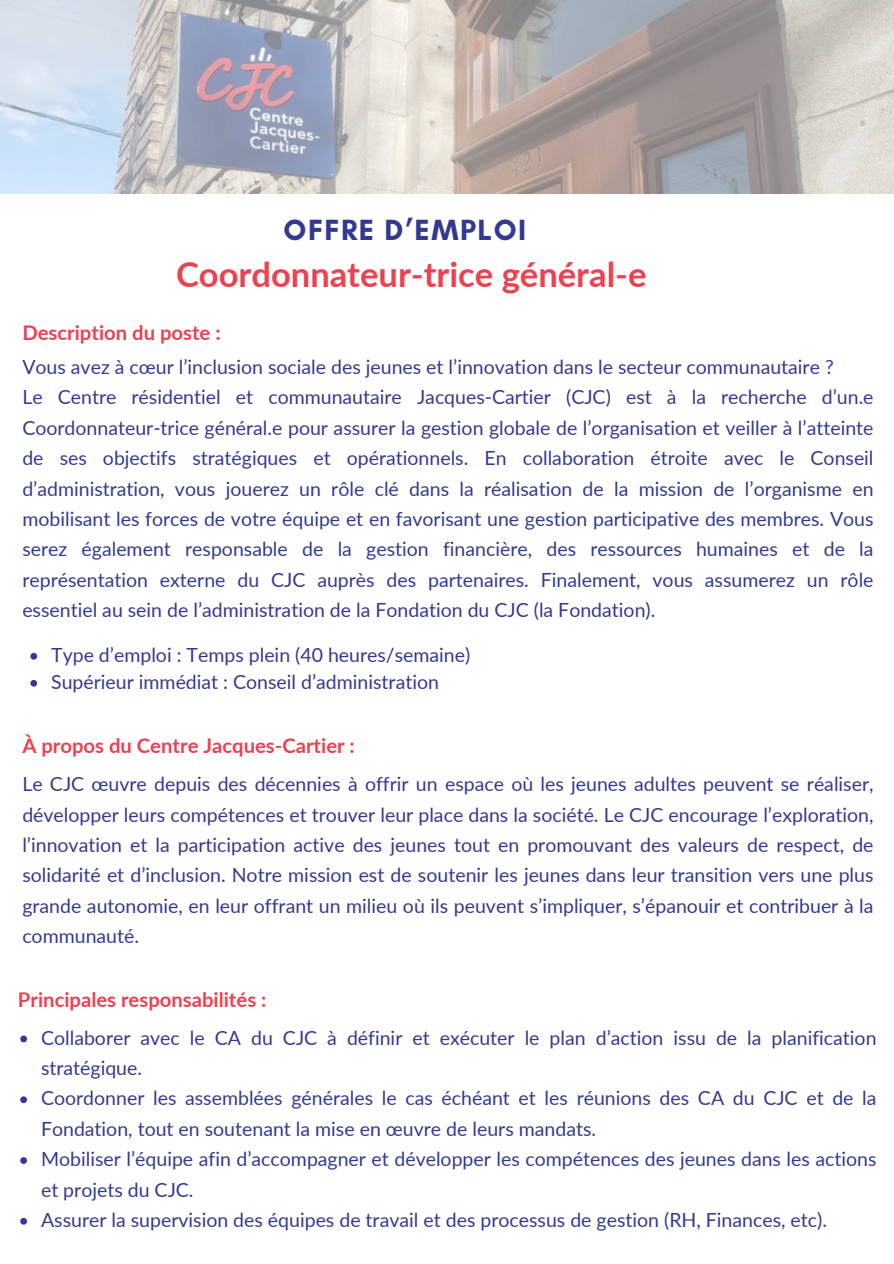
<style>
.page{position:relative;width:894px;height:1264px;background:#fff}
.page>*{position:absolute;margin:0;border:0;box-sizing:border-box;transform-origin:0 0}
.t1{font:700 34.5px "Lato";color:#ed4150}
.t2{font:700 29.7px "Glacial Indifference";letter-spacing:.05em;color:#333993}
.t3{font:700 20.25px "Lato";color:#ed4150}
.t4{font:19.5px/30.3px "Lato";color:#333993}
</style>
<div class="page">
<img style="left:0;top:0;width:893px;height:193px">
<svg style="left:30px;top:653px;width:7px;height:6px"></svg>
<svg style="left:30px;top:680px;width:7px;height:6px"></svg>
<svg style="left:20px;top:1035px;width:7px;height:7px"></svg>
<svg style="left:20px;top:1096px;width:7px;height:7px"></svg>
<svg style="left:20px;top:1157px;width:7px;height:6px"></svg>
<svg style="left:20px;top:1217px;width:7px;height:7px"></svg>
<p class="t2" style="left:283px;top:212px;width:244px">OFFRE D’EMPLOI</p>
<p class="t1" style="left:176px;top:253px;width:472px">Coordonnateur-trice général-e</p>
<p class="t3" style="left:22px;top:319px;width:200px">Description du poste :</p>
<h2 class="t4" style="left:22px;top:351px;width:812px">Vous avez à cœur l’inclusion sociale des jeunes et l’innovation dans le secteur communautaire ?</h2>
<h1 class="t4" style="left:22px;top:381px;width:852px;text-align:justify">Le Centre résidentiel et communautaire Jacques-Cartier (CJC) est à la recherche d’un.e Coordonnateur-trice général.e pour assurer la gestion globale de l’organisation et veiller à l’atteinte de ses objectifs stratégiques et opérationnels. En collaboration étroite avec le Conseil d’administration, vous jouerez un rôle clé dans la réalisation de la mission de l’organisme en mobilisant les forces de votre équipe et en favorisant une gestion participative des membres. Vous serez également responsable de la gestion financière, des ressources humaines et de la représentation externe du CJC auprès des partenaires. Finalement, vous assumerez un rôle essentiel au sein de l’administration de la Fondation du CJC (la Fondation).</h1>
<p class="t4" style="left:51px;top:639px;width:420px">Type d’emploi : Temps plein (40 heures/semaine)</p>
<p class="t4" style="left:51px;top:666px;width:389px">Supérieur immédiat : Conseil d’administration</p>
<h3 class="t3" style="left:22px;top:733px;width:334px">À propos du Centre Jacques-Cartier :</h3>
<p class="t4" style="left:22px;top:768px;width:852px;text-align:justify">Le CJC œuvre depuis des décennies à offrir un espace où les jeunes adultes peuvent se réaliser, développer leurs compétences et trouver leur place dans la société. Le CJC encourage l’exploration, l’innovation et la participation active des jeunes tout en promouvant des valeurs de respect, de solidarité et d’inclusion. Notre mission est de soutenir les jeunes dans leur transition vers une plus grande autonomie, en leur offrant un milieu où ils peuvent s’impliquer, s’épanouir et contribuer à la communauté.</p>
<p class="t3" style="left:18px;top:987px;width:250px">Principales responsabilités :</p>
<h3 class="t4" style="left:41px;top:1021px;width:836px">Collaborer avec le CA du CJC à définir et exécuter le plan d’action issu de la planification stratégique.</h3>
<p class="t4" style="left:41px;top:1082px;width:836px">Coordonner les assemblées générales le cas échéant et les réunions des CA du CJC et de la<br>Fondation, tout en soutenant la mise en œuvre de leurs mandats.</p>
<h3 class="t4" style="left:41px;top:1143px;width:836px">Mobiliser l’équipe afin d’accompagner et développer les compétences des jeunes dans les actions et projets du CJC.</h3>
<p class="t4" style="left:41px;top:1204px;width:787px">Assurer la supervision des équipes de travail et des processus de gestion (RH, Finances, etc).</p>
</div>
